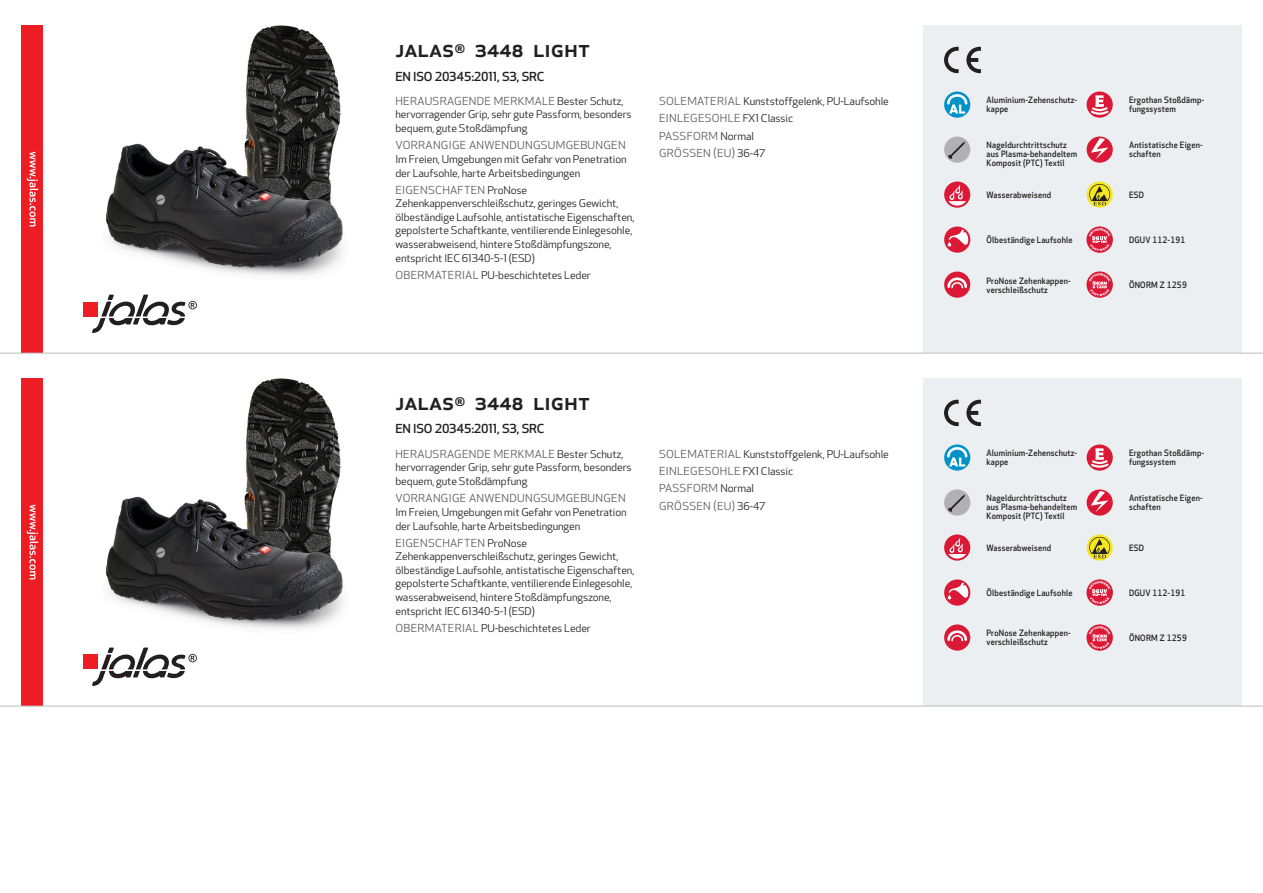
<style>
.page{position:relative;width:1263px;height:893px;background:#fff}
.page>*{position:absolute;margin:0;border:0;box-sizing:border-box;transform-origin:0 0}
.Produkt_namn{font:500 24px "Apex New";color:#231f20}
.Ingress{font:500 12.15px "Apex New";letter-spacing:-.015em;color:#231f20;scale:1.06 1}
.Funktion{font:10.8px/17.2px "Apex New";letter-spacing:.025em;color:#57585a;scale:1.06 1}
.Funktion-2{font:10.5px/13.8px "Apex New";letter-spacing:-.01em;color:#231f20;scale:1.06 1}
.Funktion_body{font:500 8.55px/9px "Apex New";letter-spacing:.025em;color:#231f20;scale:.95 1}
.s1{font-size:10.5px;color:#231f20}
.s2{font-size:10.8px;color:#57585a}
</style>
<div class="page">
<img style="left:106px;top:26px;width:237px;height:250px">
<div style="left:83px;top:302px;width:15px;height:14px;background:#ee1d23"></div>
<svg style="left:92px;top:295px;width:105px;height:38px"></svg>
<div style="left:21px;top:26px;width:22px;height:327px;background:#ee1d23"></div>
<svg style="left:27px;top:152px;width:11px;height:75px"></svg>
<div style="left:923px;top:26px;width:319px;height:327px;background:#eceff1"></div>
<svg style="left:966px;top:47px;width:15px;height:26px"></svg>
<svg style="left:944px;top:47px;width:15px;height:26px"></svg>
<svg style="left:944px;top:92px;width:26px;height:26px"></svg>
<svg style="left:947px;top:94px;width:20px;height:20px"></svg>
<div style="left:944px;top:137px;width:26px;height:26px;background:#b3b0b3;border-radius:50%"></div>
<svg style="left:948px;top:141px;width:17px;height:18px"></svg>
<div style="left:944px;top:182px;width:26px;height:26px;background:#db1836;border-radius:50%"></div>
<svg style="left:948px;top:185px;width:18px;height:21px"></svg>
<svg style="left:944px;top:227px;width:26px;height:26px"></svg>
<svg style="left:948px;top:230px;width:20px;height:17px"></svg>
<div style="left:944px;top:272px;width:26px;height:26px;background:#db1836;border-radius:50%"></div>
<svg style="left:947px;top:277px;width:20px;height:11px"></svg>
<svg style="left:1086px;top:92px;width:27px;height:26px"></svg>
<svg style="left:1089px;top:95px;width:21px;height:21px"></svg>
<svg style="left:1086px;top:137px;width:27px;height:26px"></svg>
<svg style="left:1091px;top:138px;width:17px;height:22px"></svg>
<svg style="left:1086px;top:182px;width:27px;height:26px"></svg>
<svg style="left:1089px;top:184px;width:21px;height:21px"></svg>
<svg style="left:1086px;top:226px;width:27px;height:27px"></svg>
<svg style="left:1089px;top:228px;width:21px;height:23px"></svg>
<svg style="left:1086px;top:271px;width:27px;height:27px"></svg>
<svg style="left:1089px;top:273px;width:21px;height:23px"></svg>
<img style="left:106px;top:378px;width:237px;height:251px">
<div style="left:83px;top:654px;width:15px;height:15px;background:#ee1d23"></div>
<svg style="left:92px;top:648px;width:105px;height:38px"></svg>
<div style="left:21px;top:378px;width:22px;height:328px;background:#ee1d23"></div>
<svg style="left:27px;top:505px;width:11px;height:74px"></svg>
<div style="left:923px;top:378px;width:319px;height:328px;background:#eceff1"></div>
<svg style="left:966px;top:400px;width:15px;height:26px"></svg>
<svg style="left:944px;top:400px;width:15px;height:26px"></svg>
<svg style="left:944px;top:444px;width:26px;height:27px"></svg>
<svg style="left:947px;top:447px;width:20px;height:19px"></svg>
<div style="left:944px;top:489px;width:26px;height:27px;background:#b3b0b3;border-radius:50%"></div>
<svg style="left:948px;top:494px;width:17px;height:18px"></svg>
<svg style="left:944px;top:534px;width:26px;height:27px"></svg>
<svg style="left:948px;top:538px;width:18px;height:21px"></svg>
<svg style="left:944px;top:579px;width:26px;height:27px"></svg>
<svg style="left:948px;top:582px;width:20px;height:17px"></svg>
<div style="left:944px;top:624px;width:26px;height:27px;background:#db1836;border-radius:50%"></div>
<svg style="left:947px;top:630px;width:20px;height:11px"></svg>
<svg style="left:1086px;top:444px;width:27px;height:27px"></svg>
<svg style="left:1089px;top:448px;width:21px;height:21px"></svg>
<svg style="left:1086px;top:489px;width:27px;height:27px"></svg>
<svg style="left:1091px;top:491px;width:17px;height:21px"></svg>
<svg style="left:1086px;top:534px;width:27px;height:27px"></svg>
<svg style="left:1089px;top:537px;width:21px;height:21px"></svg>
<svg style="left:1086px;top:579px;width:27px;height:27px"></svg>
<svg style="left:1089px;top:581px;width:21px;height:23px"></svg>
<svg style="left:1086px;top:624px;width:27px;height:27px"></svg>
<svg style="left:1089px;top:626px;width:21px;height:23px"></svg>
<hr style="left:0;top:353px;width:1263px;height:1px;background:#bcbdc0">
<hr style="left:0;top:706px;width:1263px;height:1px;background:#bcbdc0">
<p class="Produkt_namn" style="left:395px;top:33px;width:196px">JALAS<sup>®</sup> 3448 LIGHT</p>
<p class="Ingress" style="left:395px;top:68px;width:142px">EN ISO 20345:2011, S3, SRC</p>
<p class="Funktion" style="left:395px;top:92px;width:217px">HERAUSRAGENDE MERKMALE <span class="s1">Bester Schutz,</span></p>
<p class="Funktion-2" style="left:395px;top:108px;width:224px">hervorragender Grip, sehr gute Passform, besonders bequem, gute Stoßdämpfung</p>
<p class="Funktion" style="left:395px;top:137px;width:219px">VORRANGIGE ANWENDUNGSUMGEBUNGEN</p>
<p class="Funktion-2" style="left:395px;top:152px;width:220px">Im Freien, Umgebungen mit Gefahr von Penetration der Laufsohle, harte Arbeitsbedingungen</p>
<p class="Funktion" style="left:395px;top:181px;width:126px">EIGENSCHAFTEN <span class="s1">ProNose</span></p>
<p class="Funktion-2" style="left:395px;top:197px;width:227px">Zehenkappenverschleißschutz, geringes Gewicht, ölbeständige Laufsohle, antistatische Eigenschaften, gepolsterte Schaftkante, ventilierende Einlegesohle, wasserabweisend, hintere Stoßdämpfungszone, entspricht IEC 61340-5-1 (ESD)</p>
<p class="Funktion-2" style="left:395px;top:268px;width:186px"><span class="s2">OBERMATERIAL</span> PU-beschichtetes Leder</p>
<p class="Funktion-2" style="left:659px;top:94px;width:218px"><span class="s2">SOLEMATERIAL</span> Kunststoffgelenk, PU-Laufsohle</p>
<p class="Funktion" style="left:659px;top:110px;width:128px">EINLEGESOHLE <span class="s1">FX1 Classic<br></span>PASSFORM <span class="s1">Normal<br></span>GRÖSSEN (EU) <span class="s1">36-47</span></p>
<p class="Produkt_namn" style="left:395px;top:385px;width:196px">JALAS<sup>®</sup> 3448 LIGHT</p>
<p class="Ingress" style="left:395px;top:421px;width:142px">EN ISO 20345:2011, S3, SRC</p>
<p class="Funktion" style="left:395px;top:445px;width:217px">HERAUSRAGENDE MERKMALE <span class="s1">Bester Schutz,</span></p>
<p class="Funktion-2" style="left:395px;top:461px;width:224px">hervorragender Grip, sehr gute Passform, besonders bequem, gute Stoßdämpfung</p>
<p class="Funktion" style="left:395px;top:490px;width:219px">VORRANGIGE ANWENDUNGSUMGEBUNGEN</p>
<p class="Funktion-2" style="left:395px;top:505px;width:220px">Im Freien, Umgebungen mit Gefahr von Penetration der Laufsohle, harte Arbeitsbedingungen</p>
<p class="Funktion" style="left:395px;top:534px;width:126px">EIGENSCHAFTEN <span class="s1">ProNose</span></p>
<p class="Funktion-2" style="left:395px;top:550px;width:227px">Zehenkappenverschleißschutz, geringes Gewicht, ölbeständige Laufsohle, antistatische Eigenschaften, gepolsterte Schaftkante, ventilierende Einlegesohle, wasserabweisend, hintere Stoßdämpfungszone, entspricht IEC 61340-5-1 (ESD)</p>
<p class="Funktion-2" style="left:395px;top:621px;width:186px"><span class="s2">OBERMATERIAL</span> PU-beschichtetes Leder</p>
<p class="Funktion-2" style="left:659px;top:447px;width:218px"><span class="s2">SOLEMATERIAL</span> Kunststoffgelenk, PU-Laufsohle</p>
<p class="Funktion" style="left:659px;top:463px;width:128px">EINLEGESOHLE <span class="s1">FX1 Classic<br></span>PASSFORM <span class="s1">Normal<br></span>GRÖSSEN (EU) <span class="s1">36-47</span></p>
<p class="Funktion_body" style="left:986px;top:96px;width:97px">Aluminium-Zehenschutz&shy;kappe</p>
<p class="Funktion_body" style="left:986px;top:140px;width:97px">Nageldurchtrittschutz aus Plasma-behandeltem<br>Komposit (PTC) Textil</p>
<p class="Funktion_body" style="left:986px;top:190px;width:70px">Wasserabweisend</p>
<p class="Funktion_body" style="left:986px;top:235px;width:92px">Ölbeständige Laufsohle</p>
<p class="Funktion_body" style="left:986px;top:276px;width:90px">ProNose Zehenkappen&shy;verschleißschutz</p>
<p class="Funktion_body" style="left:1129px;top:96px;width:81px">Ergothan Stoßdämp&shy;fungssystem</p>
<p class="Funktion_body" style="left:1129px;top:141px;width:79px">Antistatische Eigen&shy;schaften</p>
<p class="Funktion_body" style="left:1129px;top:190px;width:17px">ESD</p>
<p class="Funktion_body" style="left:1129px;top:235px;width:61px">DGUV 112-191</p>
<p class="Funktion_body" style="left:1129px;top:280px;width:62px">ÖNORM Z 1259</p>
<p class="Funktion_body" style="left:986px;top:449px;width:97px">Aluminium-Zehenschutz&shy;kappe</p>
<p class="Funktion_body" style="left:986px;top:493px;width:97px">Nageldurchtrittschutz aus Plasma-behandeltem<br>Komposit (PTC) Textil</p>
<p class="Funktion_body" style="left:986px;top:543px;width:70px">Wasserabweisend</p>
<p class="Funktion_body" style="left:986px;top:588px;width:92px">Ölbeständige Laufsohle</p>
<p class="Funktion_body" style="left:986px;top:629px;width:90px">ProNose Zehenkappen&shy;verschleißschutz</p>
<p class="Funktion_body" style="left:1129px;top:449px;width:81px">Ergothan Stoßdämp&shy;fungssystem</p>
<p class="Funktion_body" style="left:1129px;top:494px;width:79px">Antistatische Eigen&shy;schaften</p>
<p class="Funktion_body" style="left:1129px;top:543px;width:17px">ESD</p>
<p class="Funktion_body" style="left:1129px;top:588px;width:61px">DGUV 112-191</p>
<p class="Funktion_body" style="left:1129px;top:633px;width:62px">ÖNORM Z 1259</p>
</div>
